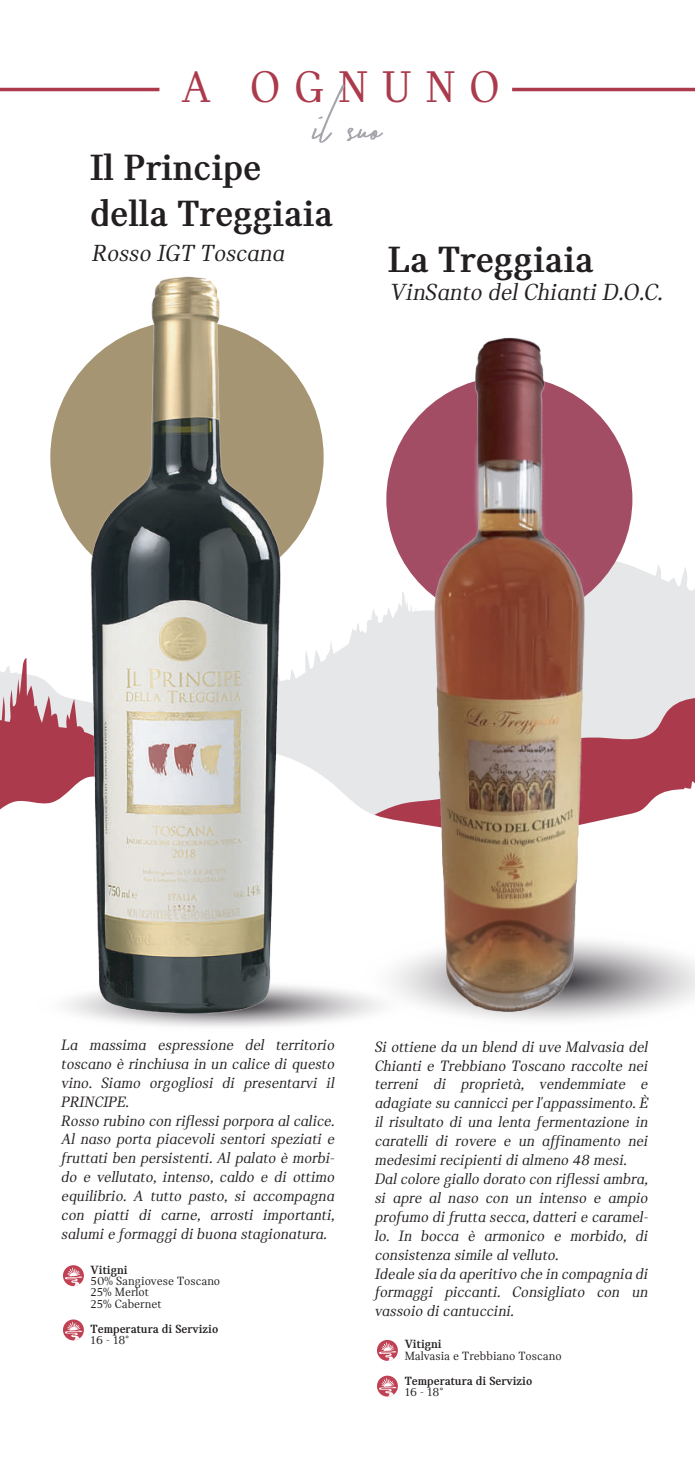
<style>
.page{position:relative;width:695px;height:1474px;background:#fff}
.page>*{position:absolute;margin:0;border:0;box-sizing:border-box;transform-origin:0 0}
.t1{font:71.92px "Takenby Vultures Demo";color:#a5a6ac}
.t2{font:46.55px "MINI Serif";letter-spacing:.3em;color:#ab3b4c}
.t3{font:700 38.5px/46.2px "MINI Serif";color:#231f20}
.t4{font:italic 24.5px "MINI Serif";color:#231f20}
.t5{font:italic 15.75px/18.9px "MINI Serif";color:#231f20}
.t6{font:12.6px/11.4px "MINI Serif";color:#231f20}
.t7{font:700 12.6px "MINI Serif";color:#231f20}
</style>
<div class="page">
<svg style="left:330px;top:554px;width:364px;height:90px;fill:#e6e7e9"></svg>
<svg style="left:0;top:644px;width:694px;height:180px;fill:#e6e7e9"></svg>
<svg style="left:598px;top:664px;width:96px;height:160px;background:#cc969f"></svg>
<hr style="left:0;top:88px;width:159px;height:3px;background:#ab3b4c">
<hr style="left:512px;top:88px;width:182px;height:3px;background:#ab3b4c">
<svg style="left:35px;top:975px;width:376px;height:58px"></svg>
<svg style="left:360px;top:942px;width:334px;height:82px"></svg>
<div style="left:386px;top:376px;width:246px;height:246px;background:#a34d65;border-radius:50%"></div>
<img style="left:415px;top:337px;width:183px;height:679px">
<svg style="left:377px;top:1339px;width:21px;height:21px"></svg>
<svg style="left:377px;top:1375px;width:21px;height:21px"></svg>
<svg style="left:63px;top:1265px;width:21px;height:21px"></svg>
<svg style="left:63px;top:1319px;width:21px;height:21px"></svg>
<img style="left:51px;top:276px;width:268px;height:757px">
<h2 class="t2" style="left:181px;top:61px;width:320px">A OGNUNO</h2>
<h1 class="t1" style="left:313px;top:80px;width:70px">il suo</h1>
<h3 class="t3" style="left:90px;top:144px;width:244px">Il Principe della Treggiaia</h3>
<h3 class="t4" style="left:92px;top:239px;width:194px">Rosso IGT Toscana</h3>
<h3 class="t3" style="left:388px;top:236px;width:207px">La Treggiaia</h3>
<h3 class="t4" style="left:390px;top:279px;width:274px">VinSanto del Chianti D.O.C.</h3>
<p class="t5" style="left:61px;top:1035px;width:275px">La massima espressione del territorio toscano è rinchiusa in un calice di questo vino. Siamo orgogliosi di presentarvi il PRINCIPE.<br>Rosso rubino con riflessi porpora al calice.<br>Al naso porta piacevoli sentori speziati e fruttati ben persistenti. Al palato è morbi&shy;do e vellutato, intenso, caldo e di ottimo equilibrio. A tutto pasto, si accompagna con piatti di carne, arrosti importanti, salumi e formaggi di buona stagionatura.</p>
<p class="t5" style="left:374px;top:1037px;width:275px">Si ottiene da un blend di uve Malvasia del Chianti e Trebbiano Toscano raccolte nei terreni di proprietà, vendemmiate e adagiate su cannicci per l'appassimento. È il risultato di una lenta fermentazione in caratelli di rovere e un affinamento nei medesimi recipienti di almeno 48 mesi.<br>Dal colore giallo dorato con riflessi ambra, si apre al naso con un intenso e ampio profumo di frutta secca, datteri e caramel&shy;lo. In bocca è armonico e morbido, di consistenza simile al velluto.<br>Ideale sia da aperitivo che in compagnia di formaggi piccanti. Consigliato con un vassoio di cantuccini.</p>
<p class="t7" style="left:404px;top:1336px;width:39px">Vitigni</p>
<p class="t6" style="left:404px;top:1349px;width:158px">Malvasia e Trebbiano Toscano</p>
<p class="t7" style="left:404px;top:1373px;width:129px">Temperatura di Servizio</p>
<p class="t6" style="left:404px;top:1386px;width:40px">16 - 18°</p>
<p class="t7" style="left:91px;top:1262px;width:39px">Vitigni</p>
<p class="t6" style="left:91px;top:1275px;width:131px">50% Sangiovese Toscano<br>25% Merlot<br>25% Cabernet</p>
<p class="t7" style="left:91px;top:1321px;width:129px">Temperatura di Servizio</p>
<p class="t6" style="left:91px;top:1334px;width:40px">16 - 18°</p>
</div>
